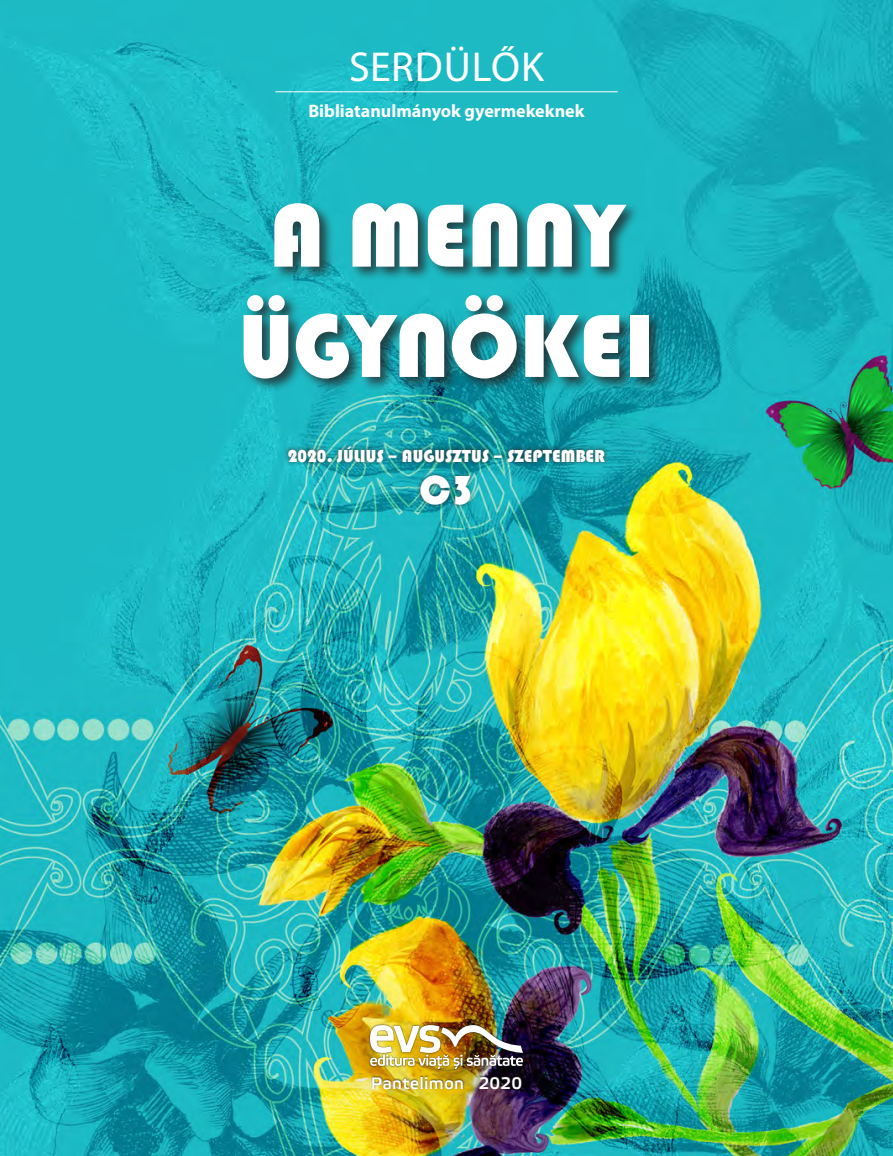
<style>
.page{position:relative;width:893px;height:1156px;background:#fff}
.page>*{position:absolute;margin:0;border:0;box-sizing:border-box;transform-origin:0 0}
.t1{font:92.75px/110.2px "Blippo Bla DEE";color:#fff;text-align:center}
.t2{font:42px "Myriad Pro";letter-spacing:.02em;color:#fff}
.t3{font:42px "Blippo Bla DEE";color:#fff}
.t4{font:18.03px "Blippo Bla DEE";color:#fff}
.t5{font:700 18.03px "Myriad Pro";color:#fff}
.t6{font:16.62px "Elektra Medium Pro";letter-spacing:.01em;color:#fff}
</style>
<div class="page">
<img style="left:0;top:0;width:893px;height:1156px">
<div style="left:368px;top:1023px;width:157px;height:48px;background:#231f20;opacity:.75"></div>
<img style="left:370px;top:1024px;width:153px;height:45px">
<div style="left:371px;top:1075px;width:152px;height:15px;background:#231f20;opacity:.75"></div>
<div style="left:242px;top:201px;width:422px;height:192px;background:#231f20;opacity:.75"></div>
<hr style="left:275px;top:91px;width:343px;height:1px;background:#fff">
<div style="left:283px;top:440px;width:327px;height:70px;background:#231f20;opacity:.75"></div>
<p class="t2" style="left:349px;top:41px;width:196px">SERDÜLŐK</p>
<p class="t5" style="left:308px;top:99px;width:278px">Bibliatanulmányok gyermekeknek</p>
<p class="t1" style="left:239px;top:182px;width:417px">A MENNY<br>ÜGYNÖKEI</p>
<p class="t4" style="left:288px;top:446px;width:319px">2020. JÚLIUS – AUGUSZTUS – SZEPTEMBER</p>
<p class="t3" style="left:419px;top:466px;width:55px">C3</p>
<p class="t6" style="left:371px;top:1074px;width:153px">Pantelimon 2020</p>
</div>
